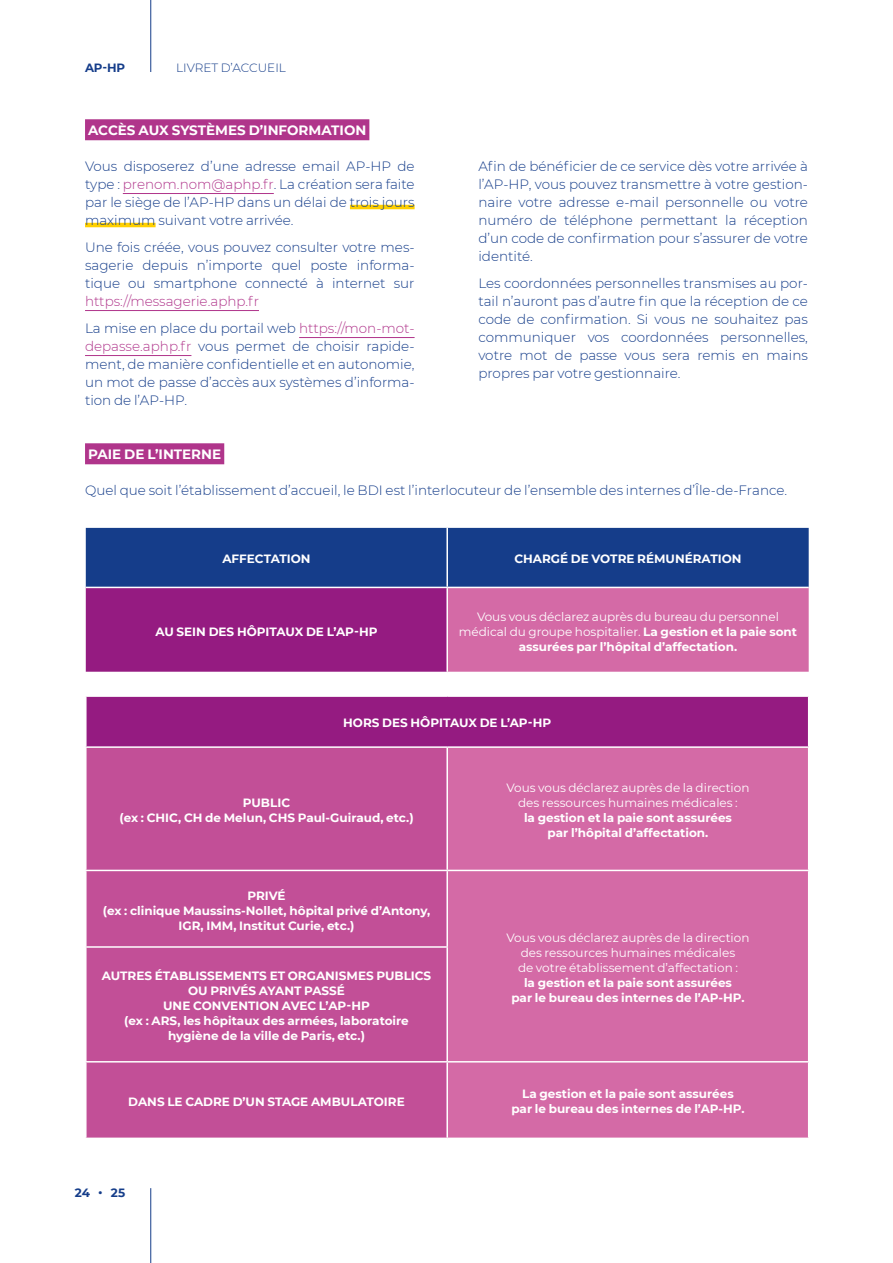
<style>
.page{position:relative;width:893px;height:1263px;background:#fff}
.page>*{position:absolute;margin:0;border:0;box-sizing:border-box;transform-origin:0 0}
.t1{font:300 13.5px/18px "Montserrat";color:#153d8a;text-align:justify}
.t2{font:300 13.5px/27px "Montserrat";color:#b0358b}
.t3{font:700 13.5px "Montserrat";color:#fff}
.t4{font:700 12px/15px "Montserrat";color:#fff;text-align:center}
.t5{font:12px/15px "Montserrat";color:#fff;text-align:center}
.t6{font:300 12px "Montserrat";color:#153d8a}
.t7{font:700 12px "Montserrat";letter-spacing:-.01em;color:#153d8a}
.s1{color:#b0358b}
.s2{color:#153d8a}
.s3{font-weight:700}
</style>
<div class="page">
<hr style="left:150px;top:0;width:1px;height:72px;background:#153d8a">
<hr style="left:150px;top:1188px;width:1px;height:75px;background:#153d8a">
<div style="left:86px;top:528px;width:723px;height:59px;background:#153d8a"></div>
<div style="left:86px;top:588px;width:361px;height:158px;background:#951b81"></div>
<svg style="left:447px;top:588px;width:362px;height:549px;background:#ce63a2"></svg>
<div style="left:87px;top:748px;width:359px;height:389px;background:#c24f97"></div>
<hr style="left:446px;top:528px;width:2px;height:59px;background:#fff">
<svg style="left:86px;top:673px;width:723px;height:22px"></svg>
<hr style="left:85px;top:697px;width:2px;height:49px;background:#fff">
<hr style="left:808px;top:697px;width:1px;height:49px;background:#fff">
<hr style="left:808px;top:748px;width:1px;height:122px;background:#fff">
<hr style="left:808px;top:871px;width:1px;height:76px;background:#fff">
<hr style="left:808px;top:947px;width:1px;height:114px;background:#fff">
<hr style="left:808px;top:1062px;width:1px;height:75px;background:#fff">
<hr style="left:446px;top:673px;width:2px;height:22px;background:#fff">
<hr style="left:447px;top:746px;width:362px;height:2px;background:#fff">
<hr style="left:446px;top:748px;width:2px;height:122px;background:#fff">
<hr style="left:85px;top:870px;width:362px;height:1px;background:#fff">
<hr style="left:447px;top:870px;width:362px;height:1px;background:#fff">
<hr style="left:446px;top:871px;width:2px;height:75px;background:#fff">
<hr style="left:85px;top:946px;width:363px;height:2px;background:#fff">
<hr style="left:446px;top:948px;width:2px;height:113px;background:#fff">
<hr style="left:85px;top:1061px;width:362px;height:1px;background:#fff">
<hr style="left:447px;top:1061px;width:362px;height:1px;background:#fff">
<hr style="left:446px;top:1062px;width:2px;height:75px;background:#fff">
<hr style="left:446px;top:588px;width:2px;height:84px;background:#fff">
<hr style="left:85px;top:672px;width:362px;height:1px;background:#fff">
<hr style="left:447px;top:672px;width:362px;height:1px;background:#fff">
<hr style="left:85px;top:695px;width:362px;height:2px;background:#fff">
<hr style="left:447px;top:695px;width:362px;height:2px;background:#fff">
<div style="left:85px;top:119px;width:284px;height:21px;background:#b0358b"></div>
<hr style="left:123px;top:193px;width:151px;height:1px;background:#b0358b">
<hr style="left:350px;top:205px;width:65px;height:4px;background:#ffd000">
<hr style="left:85px;top:223px;width:71px;height:4px;background:#ffd000">
<hr style="left:85px;top:310px;width:174px;height:1px;background:#b0358b">
<hr style="left:299px;top:337px;width:116px;height:1px;background:#b0358b">
<hr style="left:85px;top:355px;width:106px;height:1px;background:#b0358b">
<div style="left:85px;top:443px;width:139px;height:21px;background:#b0358b"></div>
<p class="t7" style="left:85px;top:59px;width:42px">AP-HP</p>
<p class="t6" style="left:176px;top:60px;width:111px">LIVRET D’ACCUEIL</p>
<p class="t3" style="left:88px;top:120px;width:280px">ACCÈS AUX SYSTÈMES D’INFORMATION</p>
<p class="t1" style="left:85px;top:157px;width:331px">Vous disposerez d’une adresse email AP-HP de type : <span class="s1">prenom.nom@aphp.fr</span>. La création sera faite par le siège de l’AP-HP dans un délai de trois jours maximum suivant votre arrivée.</p>
<p class="t1" style="left:85px;top:238px;width:331px">Une fois créée, vous pouvez consulter votre mes&shy;sagerie depuis n’importe quel poste informa&shy;tique ou smartphone connecté à internet sur</p>
<p class="t2" style="left:85px;top:287px;width:331px">https://messagerie.aphp.fr<br><span class="s2">La mise en place du portail web</span> https://mon-mot-</p>
<p class="t1" style="left:85px;top:337px;width:331px"><span class="s1">depasse.aphp.fr</span> vous permet de choisir rapide&shy;ment, de manière confidentielle et en autonomie, un mot de passe d’accès aux systèmes d’informa&shy;tion de l’AP-HP.</p>
<p class="t1" style="left:478px;top:157px;width:331px">Afin de bénéficier de ce service dès votre arrivée à l’AP-HP, vous pouvez transmettre à votre gestion&shy;naire votre adresse e-mail personnelle ou votre numéro de téléphone permettant la réception d’un code de confirmation pour s’assurer de votre identité.</p>
<p class="t1" style="left:478px;top:274px;width:331px">Les coordonnées personnelles transmises au por&shy;tail n’auront pas d’autre fin que la réception de ce code de confirmation. Si vous ne souhaitez pas communiquer vos coordonnées personnelles, votre mot de passe vous sera remis en mains propres par votre gestionnaire.</p>
<p class="t3" style="left:88px;top:444px;width:135px">PAIE DE L’INTERNE</p>
<p class="t1" style="left:85px;top:481px;width:704px">Quel que soit l’établissement d’accueil, le BDI est l’interlocuteur de l’ensemble des internes d’Île-de-France.</p>
<p class="t4" style="left:222px;top:551px;width:90px">AFFECTATION</p>
<p class="t4" style="left:514px;top:551px;width:229px">CHARGÉ DE VOTRE RÉMUNÉRATION</p>
<p class="t4" style="left:155px;top:623px;width:224px">AU SEIN DES HÔPITAUX DE L’AP-HP</p>
<p class="t5" style="left:459px;top:608px;width:340px">Vous vous déclarez auprès du bureau du personnel médical du groupe hospitalier. <span class="s3">La gestion et la paie sont assurées par l’hôpital d’affectation.</span></p>
<p class="t4" style="left:343px;top:715px;width:209px">HORS DES HÔPITAUX DE L’AP-HP</p>
<p class="t4" style="left:119px;top:795px;width:296px">PUBLIC<br>(ex : CHIC, CH de Melun, CHS Paul-Guiraud, etc.)</p>
<p class="t4" style="left:103px;top:887px;width:329px">PRIVÉ<br>(ex : clinique Maussins-Nollet, hôpital privé d’Antony,<br>IGR, IMM, Institut Curie, etc.)</p>
<p class="t4" style="left:102px;top:968px;width:331px">AUTRES ÉTABLISSEMENTS ET ORGANISMES PUBLICS OU PRIVÉS AYANT PASSÉ<br>UNE CONVENTION AVEC L’AP-HP<br>(ex : ARS, les hôpitaux des armées, laboratoire hygiène de la ville de Paris, etc.)</p>
<p class="t5" style="left:506px;top:780px;width:245px">Vous vous déclarez auprès de la direction des ressources humaines médicales :</p>
<p class="t4" style="left:524px;top:810px;width:209px">la gestion et la paie sont assurées par l’hôpital d’affectation.</p>
<p class="t5" style="left:506px;top:930px;width:245px">Vous vous déclarez auprès de la direction des ressources humaines médicales<br>de votre établissement d’affectation :</p>
<p class="t4" style="left:511px;top:974px;width:235px">la gestion et la paie sont assurées<br>par le bureau des internes de l’AP-HP.</p>
<p class="t4" style="left:128px;top:1093px;width:278px">DANS LE CADRE D’UN STAGE AMBULATOIRE</p>
<p class="t4" style="left:511px;top:1086px;width:235px">La gestion et la paie sont assurées par le bureau des internes de l’AP-HP.</p>
<p class="t7" style="left:75px;top:1184px;width:52px">24 • 25</p>
</div>
